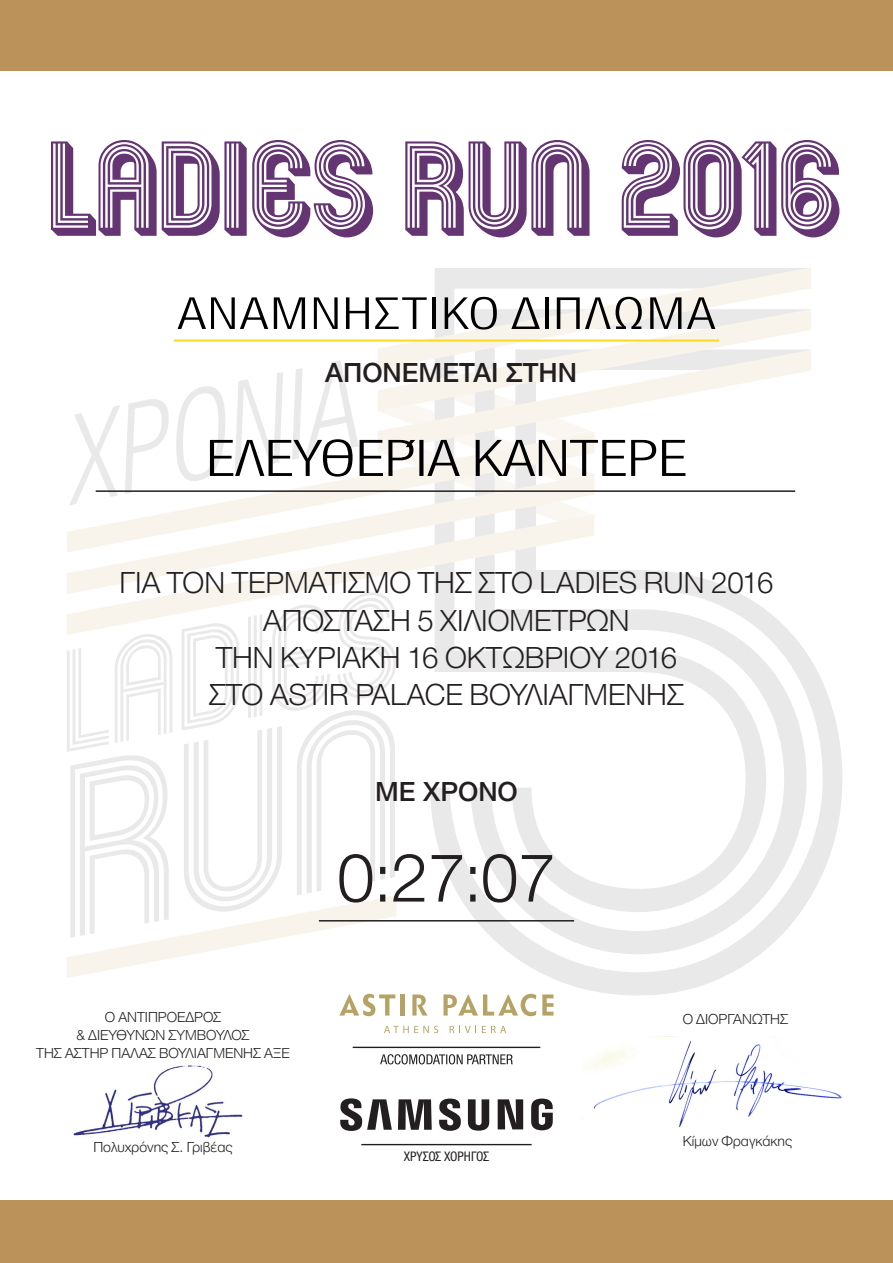
<style>
.page{position:relative;width:893px;height:1263px;background:#fff}
.page>*{position:absolute;margin:0;border:0;box-sizing:border-box;transform-origin:0 0}
.t1{font:115.35px "Mexcellent 3 D";color:#643572}
.t2{font:300 72px "Lib Helvetica";color:#231f20}
.t3{font:54.15px "Lib Helvetica Light Cond";color:#000;scale:1.28 1}
.t4{font:47.4px "Lib Helvetica Light Cond";letter-spacing:.03em;color:#000;scale:1.28 1}
.t5{font:300 31.5px/37.5px "Lib Helvetica";color:#231f20;text-align:center}
.t6{font:500 28.5px "Lib Helvetica";color:#231f20}
.t7{font:300 15px/18px "Lib Helvetica";color:#231f20;text-align:center}
.t8{font:14.1px "Lib Helvetica Condensed";color:#231f20}
</style>
<div class="page">
<svg style="left:430px;top:661px;width:412px;height:334px"></svg>
<svg style="left:435px;top:635px;width:36px;height:277px"></svg>
<svg style="left:471px;top:570px;width:340px;height:384px"></svg>
<svg style="left:378px;top:268px;width:433px;height:224px"></svg>
<svg style="left:376px;top:432px;width:218px;height:42px;fill:#f8f4ec"></svg>
<svg style="left:159px;top:474px;width:435px;height:41px;fill:#f8f4ec"></svg>
<svg style="left:67px;top:515px;width:527px;height:120px"></svg>
<svg style="left:67px;top:592px;width:330px;height:386px"></svg>
<svg style="left:69px;top:399px;width:100px;height:106px"></svg>
<svg style="left:175px;top:386px;width:51px;height:98px"></svg>
<svg style="left:235px;top:372px;width:48px;height:99px"></svg>
<svg style="left:292px;top:361px;width:67px;height:99px"></svg>
<hr style="left:174px;top:339px;width:545px;height:3px;background:#fadd1c">
<div style="left:0;top:0;width:893px;height:70px;background:#bb935a"></div>
<hr style="left:96px;top:490px;width:699px;height:2px;background:#231f20">
<div style="left:0;top:1200px;width:893px;height:63px;background:#bb935a"></div>
<img style="left:583px;top:1036px;width:259px;height:91px">
<svg style="left:340px;top:1098px;width:213px;height:33px"></svg>
<hr style="left:361px;top:1144px;width:171px;height:1px;background:#231f20">
<hr style="left:353px;top:1047px;width:187px;height:1px;background:#231f20">
<svg style="left:380px;top:1054px;width:133px;height:10px"></svg>
<svg style="left:339px;top:994px;width:56px;height:22px"></svg>
<hr style="left:401px;top:994px;width:4px;height:21px;background:#b5a365">
<svg style="left:412px;top:994px;width:15px;height:21px"></svg>
<svg style="left:443px;top:994px;width:93px;height:22px"></svg>
<svg style="left:542px;top:994px;width:11px;height:21px"></svg>
<svg style="left:384px;top:1026px;width:54px;height:7px"></svg>
<svg style="left:450px;top:1026px;width:26px;height:7px"></svg>
<svg style="left:482px;top:1026px;width:24px;height:7px"></svg>
<hr style="left:319px;top:920px;width:255px;height:1px;background:#231f20">
<img style="left:73px;top:1063px;width:170px;height:75px">
<h1 class="t1" style="left:45px;top:118px;width:795px">LADIES RUN 2016</h1>
<h3 class="t4" style="left:178px;top:288px;width:422px">ΑΝΑΜΝΗΣΤΙΚΟ ΔΙΠΛΩΜΑ</h3>
<p class="t6" style="left:325px;top:356px;width:253px">ΑΠΟΝΕΜΕΤΑΙ ΣΤΗΝ</p>
<h3 class="t3" style="left:206px;top:429px;width:377px">ΕΛΕΥΘΕΡΊΑ ΚΑΝΤΕΡΕ</h3>
<p class="t5" style="left:119px;top:563px;width:656px">ΓΙΑ ΤΟΝ ΤΕΡΜΑΤΙΣΜΟ ΤΗΣ ΣΤΟ LADIES RUN 2016<br>ΑΠΟΣΤΑΣΗ 5 ΧΙΛΙΟΜΕΤΡΩΝ<br>ΤΗΝ ΚΥΡΙΑΚΗ 16 OKTΩΒΡΙΟΥ 2016<br>ΣΤΟ ASTIR PALACE ΒΟΥΛΙΑΓΜΕΝΗΣ</p>
<p class="t6" style="left:375px;top:776px;width:144px">ΜΕ ΧΡΟΝΟ</p>
<p class="t7" style="left:36px;top:1007px;width:255px">Ο ΑΝΤΙΠΡΌΕΔΡΟΣ<br>&amp; ΔΙΕΥΘΎΝΩΝ ΣΎΜΒΟΥΛΟΣ<br>ΤΗΣ ΑΣΤΉΡ ΠΆΛΑΣ ΒΟΥΛΙΑΓΜΈΝΗΣ ΑΞΕ</p>
<p class="t7" style="left:93px;top:1138px;width:141px">Πολυχρόνης Σ. Γριβέας</p>
<h2 class="t2" style="left:337px;top:836px;width:220px">0:27:07</h2>
<p class="t8" style="left:404px;top:1149px;width:87px">ΧΡΥΣΟΣ ΧΟΡΗΓΟΣ</p>
<p class="t7" style="left:683px;top:1010px;width:107px">Ο ΔΙΟΡΓΑΝΩΤΗΣ</p>
<p class="t7" style="left:683px;top:1131px;width:111px">Kίμων Φραγκάκης</p>
</div>
